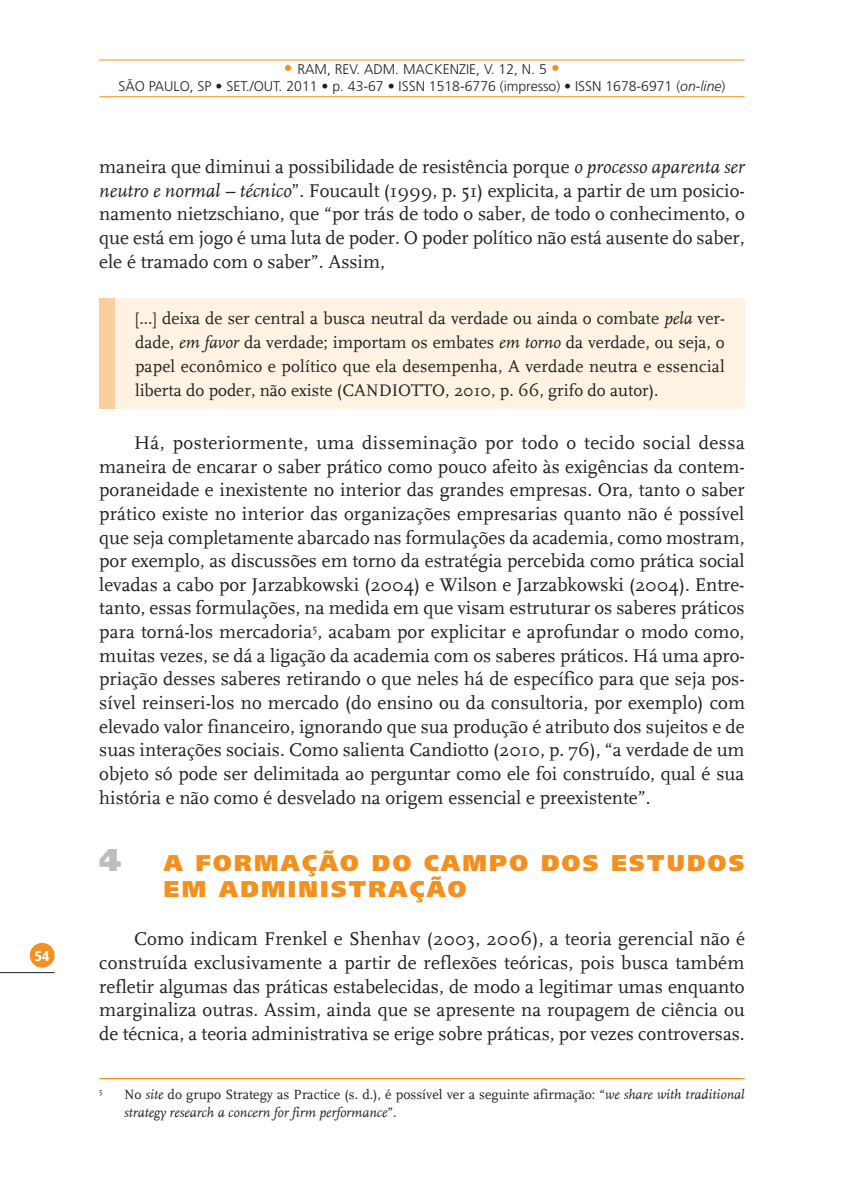
<style>
.page{position:relative;width:844px;height:1191px;background:#fff}
.page>*{position:absolute;margin:0;border:0;box-sizing:border-box;transform-origin:0 0}
.t1{font:900 31.5px "Frutiger LT Std";color:#bcbdc0}
.t2{font:900 22.75px/26.2px "Frutiger LT Std";letter-spacing:.1em;color:#f4901d}
.t3{font:19.25px/23.6px "FF Scala Definitive";color:#231f20;text-align:justify}
.t4{font:17.5px/24.2px "FF Scala Definitive";color:#231f20;text-align:justify}
.t5{font:14px/17.5px "FF Scala Definitive";color:#231f20}
.t6{font:300 14px/16.8px "Frutiger LT Std";color:#231f20;text-align:center}
.t7{font:900 condensed 14px "Frutiger LT Std";color:#fff}
.t8{font:8.05px "FF Scala Definitive";color:#231f20}
.s1{font-size:17.5px;color:#f4901d}
.s2{font-style:italic}
</style>
<div class="page">
<div style="left:30px;top:943px;width:25px;height:24px;background:#f4901d;border-radius:50%"></div>
<hr style="left:0;top:972px;width:55px;height:1px;background:#231f20">
<hr style="left:99px;top:96px;width:645px;height:1px;background:#f4901d">
<hr style="left:99px;top:60px;width:645px;height:1px;background:#f4901d">
<div style="left:99px;top:298px;width:16px;height:111px;background:#fcce9d"></div>
<div style="left:115px;top:298px;width:629px;height:111px;background:#fef2e3"></div>
<hr style="left:99px;top:1078px;width:645px;height:1px;background:#f4901d">
<p class="t7" style="left:35px;top:947px;width:16px">54</p>
<p class="t6" style="left:118px;top:61px;width:608px"><span class="s1">•</span> RAM, REV. ADM. MACKENZIE, V. 12, N. 5 <span class="s1">•<br></span>SÃO PAULO, SP • SET./OUT. 2011 • p. 43-67 • ISSN 1518-6776 (impresso) • ISSN 1678-6971 (<span class="s2">on-line</span>)</p>
<p class="t3" style="left:99px;top:155px;width:646px">maneira que diminui a possibilidade de resistência porque <span class="s2">o processo aparenta ser neutro e normal – técnico</span>”. Foucault (1999, p. 51) explicita, a partir de um posicio&shy;namento nietzschiano, que “por trás de todo o saber, de todo o conhecimento, o que está em jogo é uma luta de poder. O poder político não está ausente do saber, ele é tramado com o saber”. Assim,</p>
<p class="t4" style="left:135px;top:306px;width:591px">[...] deixa de ser central a busca neutral da verdade ou ainda o combate <span class="s2">pela</span> ver&shy;dade, <span class="s2">em favor</span> da verdade; importam os embates <span class="s2">em torno</span> da verdade, ou seja, o papel econômico e político que ela desempenha, A verdade neutra e essencial liberta do poder, não existe (CANDIOTTO, 2010, p. 66, grifo do autor).</p>
<p class="t3" style="left:99px;top:431px;width:647px;text-indent:35px">Há, posteriormente, uma disseminação por todo o tecido social dessa maneira de encarar o saber prático como pouco afeito às exigências da contem&shy;poraneidade e inexistente no interior das grandes empresas. Ora, tanto o saber prático existe no interior das organizações empresarias quanto não é possível que seja completamente abarcado nas formulações da academia, como mostram, por exemplo, as discussões em torno da estratégia percebida como prática social levadas a cabo por Jarzabkowski (2004) e Wilson e Jarzabkowski (2004). Entre&shy;tanto, essas formulações, na medida em que visam estruturar os saberes práticos para torná-los mercadoria<sup>5</sup>, acabam por explicitar e aprofundar o modo como, muitas vezes, se dá a ligação da academia com os saberes práticos. Há uma apro&shy;priação desses saberes retirando o que neles há de específico para que seja pos&shy;sível reinseri-los no mercado (do ensino ou da consultoria, por exemplo) com elevado valor financeiro, ignorando que sua produção é atributo dos sujeitos e de suas interações sociais. Como salienta Candiotto (2010, p. 76), “a verdade de um objeto só pode ser delimitada ao perguntar como ele foi construído, qual é sua história e não como é desvelado na origem essencial e preexistente”.</p>
<h1 class="t1" style="left:99px;top:840px;width:24px">4</h1>
<p class="t2" style="left:164px;top:849px;width:582px">A FORMAÇÃO DO CAMPO DOS ESTUDOS<br>EM ADMINISTRAÇÃO</p>
<p class="t3" style="left:99px;top:927px;width:647px;text-indent:35px">Como indicam Frenkel e Shenhav (2003, 2006), a teoria gerencial não é construída exclusivamente a partir de reflexões teóricas, pois busca também refletir algumas das práticas estabelecidas, de modo a legitimar umas enquanto marginaliza outras. Assim, ainda que se apresente na roupagem de ciência ou de técnica, a teoria administrativa se erige sobre práticas, por vezes controversas.</p>
<p class="t8" style="left:99px;top:1087px;width:5px">5</p>
<p class="t5" style="left:124px;top:1086px;width:622px">No <span class="s2">site</span> do grupo Strategy as Practice (s. d.), é possível ver a seguinte afirmação: “<span class="s2">we share with traditional strategy research a concern for firm performance</span>”.</p>
</div>
